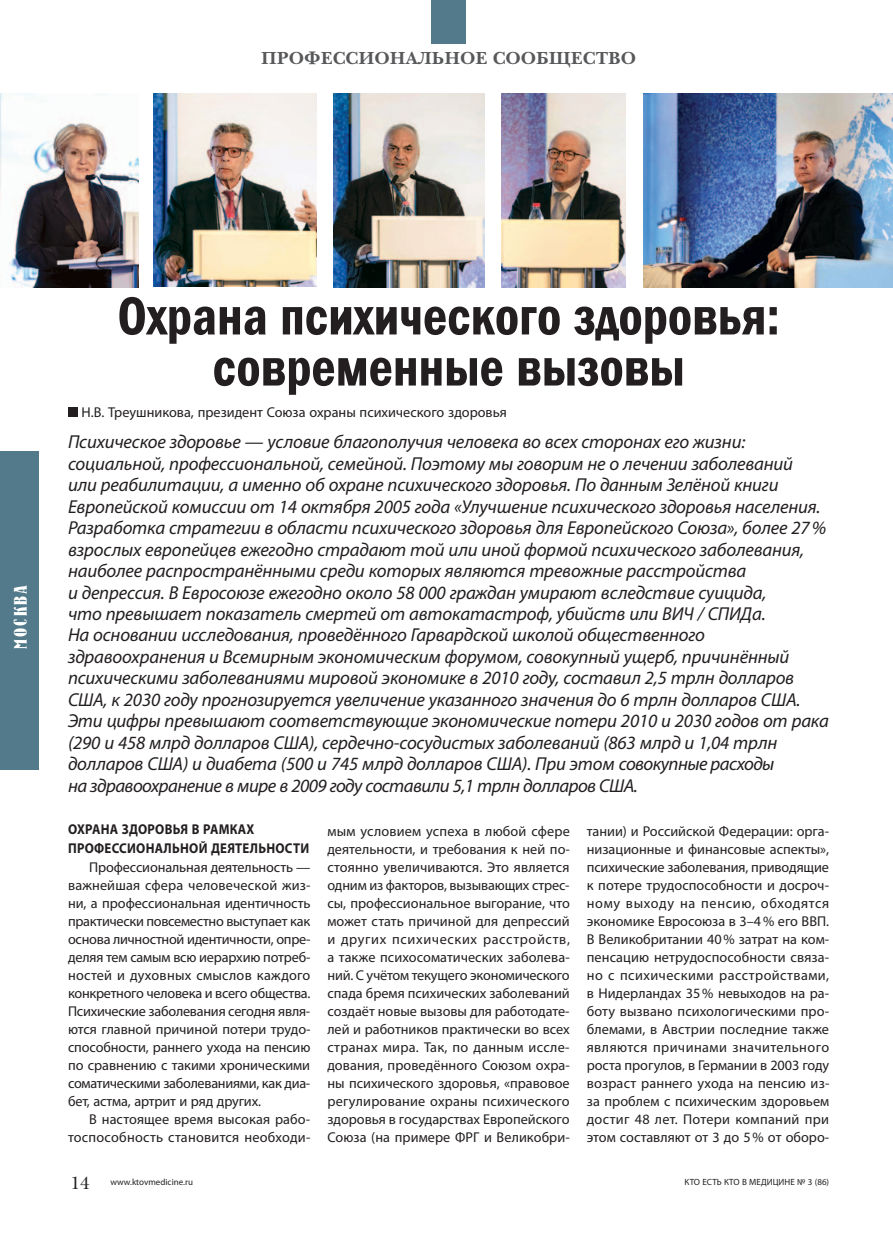
<style>
.page{position:relative;width:893px;height:1234px;background:#fff}
.page>*{position:absolute;margin:0;border:0;box-sizing:border-box;transform-origin:0 0}
.t1{font:600 condensed 55.5px "Franklin Gothic";color:#231f20;scale:.95 1}
.t2{font:italic 18.75px/21.5px "Myriad Pro";letter-spacing:-.01em;color:#231f20}
.t3{font:700 18px "New Baskerville C";color:#57585a}
.t4{font:18px "Bernhard C";letter-spacing:.12em;color:#fff}
.t5{font:14.25px/18px "Myriad Pro";color:#231f20;text-align:justify}
.t6{font:700 14.25px/18px "Myriad Pro";letter-spacing:.02em;color:#231f20;scale:.9 1}
.t7{font:9px "Myriad Pro";color:#231f20}
.s1{font-family:"New Baskerville C";font-size:18px}
</style>
<div class="page">
<div style="left:0;top:451px;width:38px;height:318px;background:#537a8a"></div>
<div style="left:432px;top:0;width:34px;height:43px;background:#537a8a"></div>
<div style="left:68px;top:407px;width:10px;height:9px;background:#231f20"></div>
<img style="left:643px;top:94px;width:250px;height:193px">
<img style="left:0;top:94px;width:139px;height:193px">
<img style="left:153px;top:94px;width:163px;height:193px">
<img style="left:333px;top:94px;width:151px;height:193px">
<img style="left:502px;top:94px;width:124px;height:193px">
<p class="t3" style="left:261px;top:47px;width:377px">профессиональное сообщество</p>
<p class="t4" style="left:11px;top:648px;width:65px;rotate:-90deg">МОСКВА</p>
<h1 class="t1" style="left:117px;top:279px;width:699px">Охрана психического здоровья:</h1>
<h1 class="t1" style="left:213px;top:330px;width:498px">современные вызовы</h1>
<p class="t5" style="left:81px;top:402px;width:427px">Н.В. Треушникова, президент Союза охраны психического здоровья</p>
<p class="t2" style="left:68px;top:431px;width:762px">Психическое здоровье — условие благополучия человека во всех сторонах его жизни: социальной, профессиональной, семейной. Поэтому мы говорим не о лечении заболеваний<br>или реабилитации, а именно об охране психического здоровья. По данным Зелёной книги Европейской комиссии от 14 октября 2005 года «Улучшение психического здоровья населения.<br>Разработка стратегии в области психического здоровья для Европейского Союза», более 27% взрослых европейцев ежегодно страдают той или иной формой психического заболевания, наиболее распространёнными среди которых являются тревожные расстройства<br>и депрессия. В Евросоюзе ежегодно около 58 000 граждан умирают вследствие суицида,<br>что превышает показатель смертей от автокатастроф, убийств или ВИЧ / СПИДа.<br>На основании исследования, проведённого Гарвардской школой общественного здравоохранения и Всемирным экономическим форумом, совокупный ущерб, причинённый психическими заболеваниями мировой экономике в 2010 году, составил 2,5 трлн долларов США, к 2030 году прогнозируется увеличение указанного значения до 6 трлн долларов США.<br>Эти цифры превышают соответствующие экономические потери 2010 и 2030 годов от рака (290 и 458 млрд долларов США), сердечно-сосудистых заболеваний (863 млрд и 1,04 трлн долларов США) и диабета (500 и 745 млрд долларов США). При этом совокупные расходы<br>на здравоохранение в мире в 2009 году составили 5,1 трлн долларов США.</p>
<p class="t6" style="left:68px;top:820px;width:269px;text-indent:54px">здоровья в рам ках профессиональной деятельности</p>
<p class="t5" style="left:68px;top:857px;width:244px;text-indent:21px">Профессиональная деятельность — важнейшая сфера человеческой жиз&shy;ни, а профессиональная идентичность практически повсеместно выступает как основа личностной идентичности, опре&shy;деляя тем самым всю иерархию потреб&shy;ностей и духовных смыслов каждого конкретного человека и всего общества.<br>Психические заболевания сегодня явля&shy;ются главной причиной потери трудо&shy;способности, раннего ухода на пенсию по сравнению с такими хроническими соматическими заболеваниями, как диа&shy;бет, астма, артрит и ряд других.</p>
<p class="t5" style="left:68px;top:1109px;width:244px;text-align:right">В настоящее время высокая рабо&shy;тоспособность становится необходи-</p>
<p class="t6" style="left:68px;top:820px;width:38px">Ох рана</p>
<p class="t5" style="left:327px;top:821px;width:244px">мым условием успеха в любой сфере деятельности, и требования к ней по&shy;стоянно увеличиваются. Это является одним из факторов, вызывающих стрес&shy;сы, профессиональное выгорание, что может стать причиной для депрессий и других психических расстройств, а также психосоматических заболева&shy;ний. С учётом текущего экономического спада бремя психических заболеваний создаёт новые вызовы для работодате&shy;лей и работников практически во всех странах мира. Так, по данным иссле&shy;дования, проведённого Союзом охра&shy;ны психического здоровья, «правовое регулирование охраны психического здоровья в государствах Европейского Союза (на примере ФРГ и Великобри-</p>
<p class="t5" style="left:587px;top:821px;width:244px">тании) и Российской Федерации: орга&shy;низационные и финансовые аспекты», психические заболевания, приводящие к потере трудоспособности и досроч&shy;ному выходу на пенсию, обходятся экономике Евросоюза в 3–4% его ВВП.<br>В Великобритании 40% затрат на ком&shy;пенсацию нетрудоспособности связа&shy;но с психическими расстройствами, в Нидерландах 35% невыходов на ра&shy;боту вызвано психологическими про&shy;блемами, в Австрии последние также являются причинами значительного роста прогулов, в Германии в 2003 году возраст раннего ухода на пенсию из&shy;за проблем с психическим здоровьем достиг 48 лет. Потери компаний при этом составляют от 3 до 5% от оборо-</p>
<p class="t7" style="left:71px;top:1176px;width:124px"><span class="s1">14</span> www.ktovmedicine.ru</p>
<p class="t7" style="left:684px;top:1176px;width:146px">КТО ЕСТЬ КТО В МЕДИЦИНЕ № 3 (86)</p>
</div>
